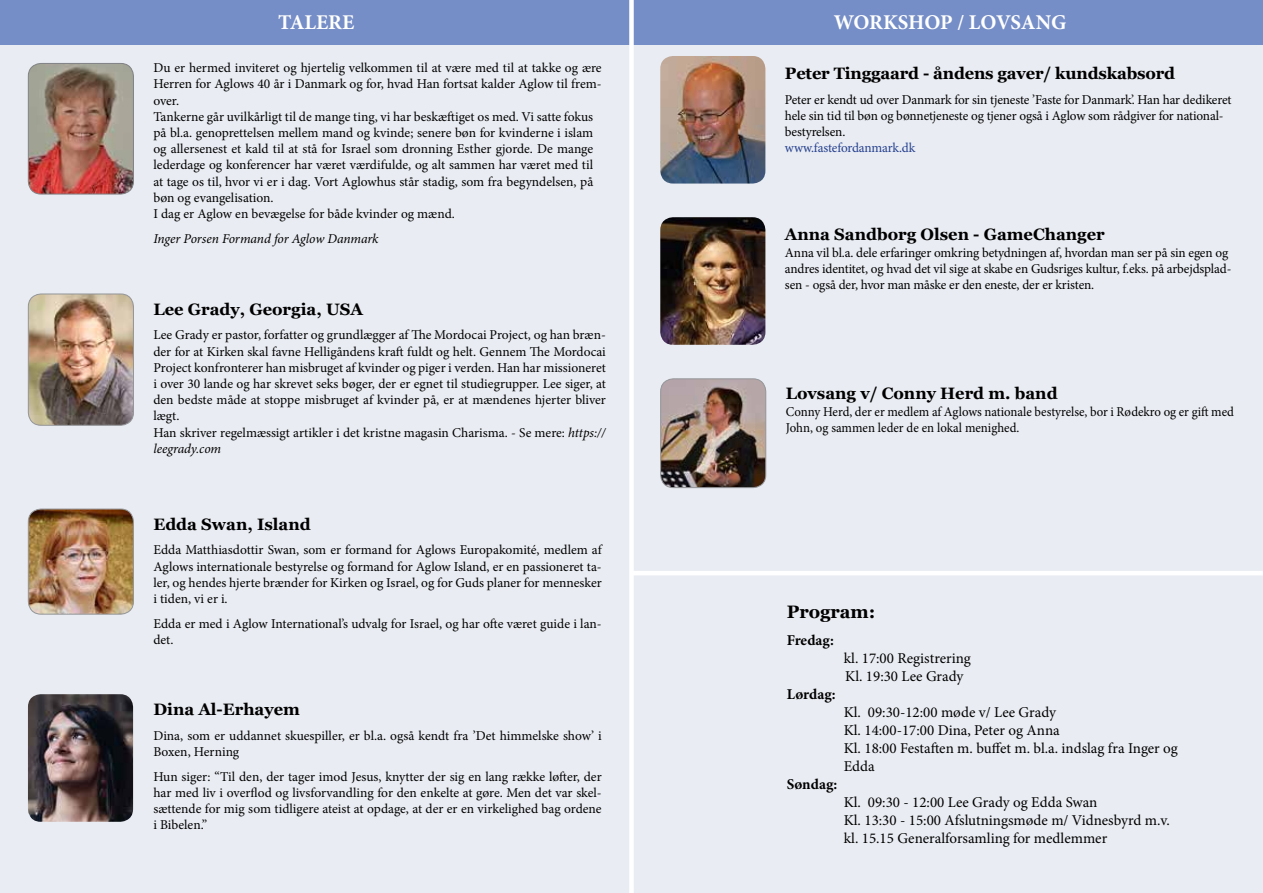
<style>
.page{position:relative;width:1263px;height:893px;background:#fff}
.page>*{position:absolute;margin:0;border:0;box-sizing:border-box;transform-origin:0 0}
.t1{font:700 21px "Minion Pro";letter-spacing:-.005em;color:#fff}
.t2{font:700 18px "Georgia";color:#000}
.t3{font:700 16.5px "Georgia";color:#000}
.t4{font:15px/18px "Minion Pro";color:#000}
.t5{font:700 15px "Minion Pro";color:#000}
.t6{font:13.5px/16.2px "Minion Pro";letter-spacing:-.005em;color:#000}
.t7{font:13.5px/16.2px "Minion Pro";letter-spacing:-.005em;color:#000;scale:.95 1}
.t8{font:italic 13.5px "Minion Pro";letter-spacing:-.01em;color:#000}
.t9{font:13.5px "Minion Pro";letter-spacing:-.015em;color:#25408f}
.s1{font-style:italic}
</style>
<div class="page">
<div style="left:0;top:27px;width:1263px;height:866px;background:#e9ecf2"></div>
<div style="left:0;top:0;width:1263px;height:45px;background:#768ec7"></div>
<div style="left:629px;top:0;width:5px;height:893px;background:#fff"></div>
<hr style="left:632px;top:571px;width:631px;height:4px;background:#fff">
<img style="left:28px;top:294px;width:105px;height:131px">
<div style="left:28px;top:294px;width:106px;height:132px;border:1px solid #939598;border-radius:13px"></div>
<img style="left:28px;top:509px;width:105px;height:105px">
<div style="left:28px;top:509px;width:106px;height:105px;border:1px solid #939598;border-radius:13px"></div>
<img style="left:28px;top:63px;width:105px;height:131px">
<div style="left:28px;top:63px;width:106px;height:131px;border:1px solid #808285;border-radius:13px"></div>
<img style="left:28px;top:694px;width:105px;height:128px">
<img style="left:660px;top:56px;width:105px;height:128px">
<img style="left:660px;top:217px;width:105px;height:128px">
<img style="left:662px;top:379px;width:104px;height:109px">
<div style="left:660px;top:378px;width:106px;height:110px;border:1px solid #939598;border-radius:13px"></div>
<h1 class="t1" style="left:278px;top:8px;width:78px">TALERE</h1>
<h1 class="t1" style="left:834px;top:8px;width:234px">WORKSHOP / LOVSANG</h1>
<p class="t6" style="left:153px;top:60px;width:450px">Du er hermed inviteret og hjertelig velkommen til at være med til at takke og ære Herren for Aglows 40 år i Danmark og for, hvad Han fortsat kalder Aglow til frem&shy;over.<br>Tankerne går uvilkårligt til de mange ting, vi har beskæftiget os med. Vi satte fokus på bl.a. genoprettelsen mellem mand og kvinde; senere bøn for kvinderne i islam og allersenest et kald til at stå for Israel som dronning Esther gjorde. De mange lederdage og konferencer har været værdifulde, og alt sammen har været med til at tage os til, hvor vi er i dag. Vort Aglowhus står stadig, som fra begyndelsen, på bøn og evangelisation.<br>I dag er Aglow en bevægelse for både kvinder og mænd.</p>
<p class="t8" style="left:153px;top:229px;width:227px">Inger Porsen Formand for Aglow Danmark</p>
<p class="t3" style="left:153px;top:298px;width:211px">Lee Grady, Georgia, USA</p>
<p class="t6" style="left:153px;top:327px;width:454px">Lee Grady er pastor, forfatter og grundlægger af The Mordocai Project, og han bræn&shy;der for at Kirken skal favne Helligåndens kraft fuldt og helt. Gennem The Mordocai Project konfronterer han misbruget af kvinder og piger i verden. Han har missioneret i over 30 lande og har skrevet seks bøger, der er egnet til studiegrupper. Lee siger, at den bedste måde at stoppe misbruget af kvinder på, er at mændenes hjerter bliver lægt.<br>Han skriver regelmæssigt artikler i det kristne magasin Charisma. - Se mere: <span class="s1">https:// leegrady.com</span></p>
<p class="t3" style="left:153px;top:513px;width:159px">Edda Swan, Island</p>
<p class="t6" style="left:153px;top:542px;width:450px;text-align:justify">Edda Matthiasdottir Swan, som er formand for Aglows Europakomité, medlem af Aglows internationale bestyrelse og formand for Aglow Island, er en passioneret ta&shy;ler, og hendes hjerte brænder for Kirken og Israel, og for Guds planer for mennesker i tiden, vi er i.</p>
<p class="t6" style="left:153px;top:615px;width:450px">Edda er med i Aglow International’s udvalg for Israel, og har ofte været guide i lan&shy;det.</p>
<p class="t3" style="left:153px;top:699px;width:148px">Dina Al-Erhayem</p>
<p class="t6" style="left:153px;top:727px;width:450px">Dina, som er uddannet skuespiller, er bl.a. også kendt fra ’Det himmelske show’ i<br>Boxen, Herning</p>
<p class="t6" style="left:153px;top:768px;width:450px;text-align:justify">Hun siger: “Til den, der tager imod Jesus, knytter der sig en lang række løfter, der har med liv i overflod og livsforvandling for den enkelte at gøre. Men det var skel&shy;sættende for mig som tidligere ateist at opdage, at der er en virkelighed bag ordene i Bibelen.”</p>
<p class="t3" style="left:785px;top:63px;width:392px">Peter Tinggaard - åndens gaver/ kundskabsord</p>
<p class="t6" style="left:785px;top:91px;width:448px">Peter er kendt ud over Danmark for sin tjeneste ’Faste for Danmark’. Han har dedikeret hele sin tid til bøn og bønnetjeneste og tjener også i Aglow som rådgiver for national&shy;bestyrelsen.</p>
<p class="t9" style="left:785px;top:139px;width:132px">www.fastefordanmark.dk</p>
<p class="t3" style="left:785px;top:224px;width:321px">Anna Sandborg Olsen - GameChanger</p>
<p class="t6" style="left:785px;top:244px;width:448px">Anna vil bl.a. dele erfaringer omkring betydningen af, hvordan man ser på sin egen og andres identitet, og hvad det vil sige at skabe en Gudsriges kultur, f.eks. på arbejdsplad&shy;sen - også der, hvor man måske er den eneste, der er kristen.</p>
<p class="t3" style="left:786px;top:383px;width:273px">Lovsang v/ Conny Herd m. band</p>
<p class="t7" style="left:786px;top:403px;width:473px">Conny Herd, der er medlem af Aglows nationale bestyrelse, bor i Rødekro og er gift med<br>John, og sammen leder de en lokal menighed.</p>
<h2 class="t2" style="left:787px;top:600px;width:90px">Program:</h2>
<p class="t5" style="left:787px;top:629px;width:49px">Fredag:</p>
<p class="t4" style="left:844px;top:649px;width:129px">kl. 17:00 Registrering<br>Kl. 19:30 Lee Grady</p>
<p class="t5" style="left:787px;top:683px;width:50px">Lørdag:</p>
<p class="t4" style="left:844px;top:703px;width:336px">Kl. 09:30-12:00 møde v/ Lee Grady<br>Kl. 14:00-17:00 Dina, Peter og Anna<br>Kl. 18:00 Festaften m. buffet m. bl.a. indslag fra Inger og<br>Edda</p>
<p class="t5" style="left:787px;top:773px;width:52px">Søndag:</p>
<p class="t4" style="left:844px;top:793px;width:328px">Kl. 09:30 - 12:00 Lee Grady og Edda Swan<br>Kl. 13:30 - 15:00 Afslutningsmøde m/ Vidnesbyrd m.v. kl. 15.15 Generalforsamling for medlemmer</p>
</div>
